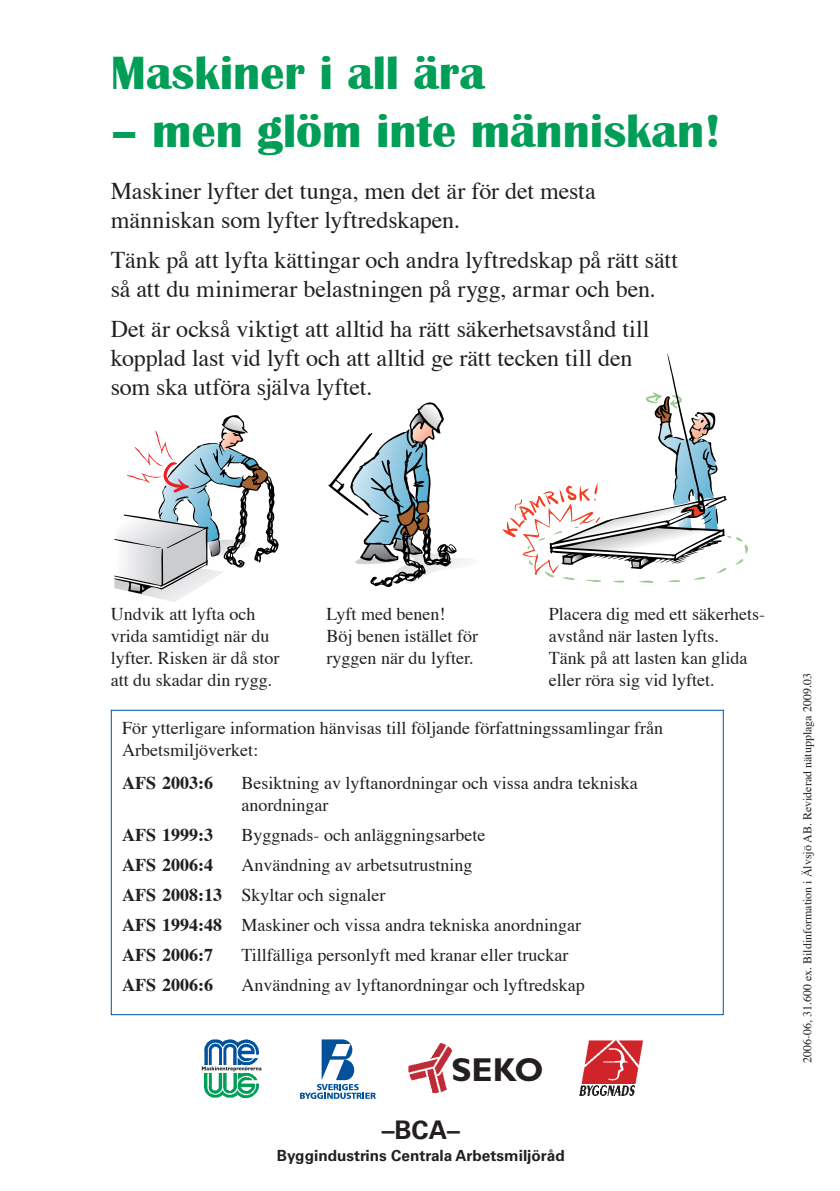
<style>
.page{position:relative;width:840px;height:1191px;background:#fff}
.page>*{position:absolute;margin:0;border:0;box-sizing:border-box;transform-origin:0 0}
.t1{font:700 48px "Britannic";color:#009e57}
.t2{font:700 33.2px "Gill Sans";color:#231f20}
.t3{font:700 25.6px "Univers";color:#231f20}
.t4{font:24px/28.8px "Times";letter-spacing:-.005em;color:#231f20}
.t5{font:18px/22px "Times";color:#231f20}
.t6{font:700 18px "Times";color:#231f20}
.t7{font:700 15.4px "Univers";color:#231f20}
.t8{font:12px "Times";color:#231f20}
.s1{font-weight:700}
</style>
<div class="page">
<svg style="left:114px;top:415px;width:164px;height:187px"></svg>
<svg style="left:328px;top:403px;width:141px;height:183px"></svg>
<img style="left:581px;top:1040px;width:61px;height:43px">
<img style="left:579px;top:1085px;width:55px;height:10px">
<img style="left:408px;top:1043px;width:43px;height:50px">
<svg style="left:502px;top:353px;width:245px;height:230px"></svg>
<svg style="left:202px;top:1066px;width:59px;height:5px"></svg>
<img style="left:204px;top:1073px;width:54px;height:25px">
<img style="left:204px;top:1039px;width:54px;height:25px">
<svg style="left:300px;top:1039px;width:75px;height:59px"></svg>
<h1 class="t1" style="left:111px;top:46px;width:375px">Maskiner i all ära</h1>
<h1 class="t1" style="left:111px;top:104px;width:611px">– men glöm inte människan!</h1>
<h3 class="t4" style="left:111px;top:175px;width:486px">Maskiner lyfter det tunga, men det är för det mesta människan som lyfter lyftredskapen.</h3>
<h3 class="t4" style="left:111px;top:244px;width:568px">Tänk på att lyfta kättingar och andra lyftredskap på rätt sätt så att du minimerar belastningen på rygg, armar och ben.</h3>
<h3 class="t4" style="left:111px;top:313px;width:540px">Det är också viktigt att alltid ha rätt säkerhetsavstånd till kopplad last vid lyft och att alltid ge rätt tecken till den som ska utföra själva lyftet.</h3>
<p class="t5" style="left:111px;top:601px;width:170px">Undvik att lyfta och vrida samtidigt när du lyfter. Risken är då stor att du skadar din rygg.</p>
<p class="t5" style="left:326px;top:601px;width:153px">Lyft med benen!<br>Böj benen istället för ryggen när du lyfter.</p>
<p class="t5" style="left:548px;top:601px;width:217px">Placera dig med ett säkerhets&shy;avstånd när lasten lyfts.<br>Tänk på att lasten kan glida eller röra sig vid lyftet.</p>
<p class="t5" style="left:122px;top:716px;width:542px">För ytterligare information hänvisas till följande författningssamlingar från<br>Arbetsmiljöverket:</p>
<p class="t6" style="left:122px;top:765px;width:92px">AFS 2003:6</p>
<p class="t5" style="left:241px;top:770px;width:397px">Besiktning av lyftanordningar och vissa andra tekniska anordningar</p>
<p class="t6" style="left:122px;top:817px;width:92px">AFS 1999:3</p>
<p class="t5" style="left:241px;top:822px;width:245px">Byggnads- och anläggningsarbete</p>
<p class="t6" style="left:122px;top:847px;width:92px">AFS 2006:4</p>
<p class="t5" style="left:122px;top:848px;width:460px;line-height:30px;text-indent:119px">Användning av arbetsutrustning<br><span class="s1">AFS 2008:13</span> Skyltar och signaler<br><span class="s1">AFS 1994:48</span> Maskiner och vissa andra tekniska anordningar <span class="s1">AFS 2006:7</span></p>
<p class="t5" style="left:241px;top:942px;width:328px">Tillfälliga personlyft med kranar eller truckar</p>
<p class="t6" style="left:122px;top:967px;width:92px">AFS 2006:6</p>
<p class="t5" style="left:241px;top:972px;width:344px">Användning av lyftanordningar och lyftredskap</p>
<h2 class="t2" style="left:451px;top:1050px;width:93px">SEKO</h2>
<h3 class="t3" style="left:381px;top:1115px;width:80px">–BCA–</h3>
<p class="t7" style="left:277px;top:1146px;width:289px">Byggindustrins Centrala Arbetsmiljöråd</p>
<p class="t8" style="left:795px;top:1063px;width:391px;rotate:-90deg">2006-06, 31.600 ex. Bildinformation i Älvsjö AB. Reviderad nätupplaga 2009.03</p>
</div>
